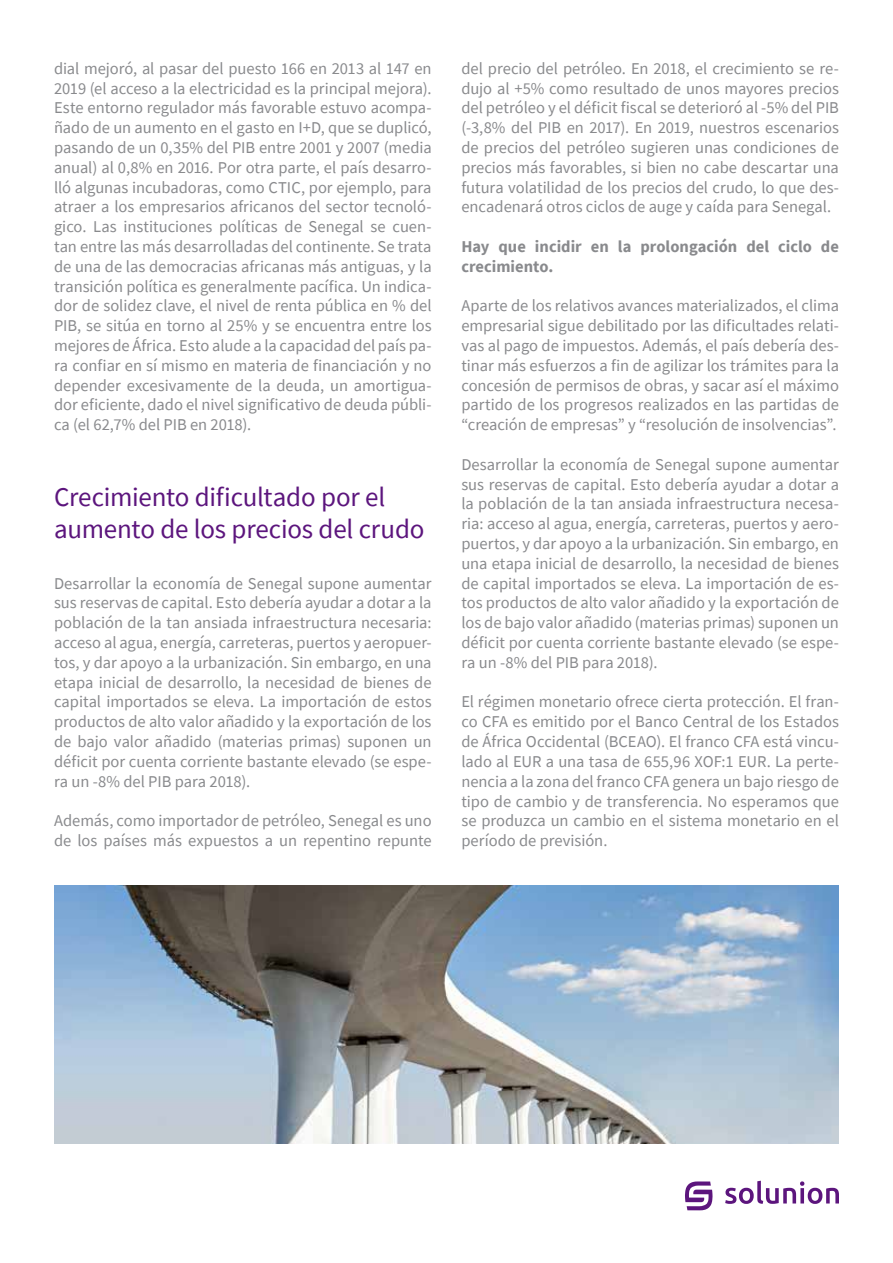
<style>
.page{position:relative;width:893px;height:1263px;background:#fff}
.page>*{position:absolute;margin:0;border:0;box-sizing:border-box;transform-origin:0 0}
.t1{font:27px/32.4px "Source Sans Pro";letter-spacing:-.01em;color:#5c157d}
.t2{font:16.5px/19.8px "Source Sans Pro";color:#898a8d;text-align:justify}
.t3{font:700 16.5px/19.8px "Source Sans Pro";color:#898a8d}
</style>
<div class="page">
<svg style="left:725px;top:1181px;width:114px;height:23px"></svg>
<svg style="left:685px;top:1181px;width:28px;height:29px"></svg>
<img style="left:54px;top:886px;width:785px;height:257px">
<p class="t2" style="left:54px;top:59px;width:379px">dial mejoró, al pasar del puesto 166 en 2013 al 147 en 2019 (el acceso a la electricidad es la principal mejora).<br>Este entorno regulador más favorable estuvo acompa&shy;ñado de un aumento en el gasto en I+D, que se duplicó, pasando de un 0,35% del PIB entre 2001 y 2007 (media anual) al 0,8% en 2016. Por otra parte, el país desarro&shy;lló algunas incubadoras, como CTIC, por ejemplo, para atraer a los empresarios africanos del sector tecnoló&shy;gico. Las instituciones políticas de Senegal se cuen&shy;tan entre las más desarrolladas del continente. Se trata de una de las democracias africanas más antiguas, y la transición política es generalmente pacífica. Un indica&shy;dor de solidez clave, el nivel de renta pública en % del PIB, se sitúa en torno al 25% y se encuentra entre los mejores de África. Esto alude a la capacidad del país pa&shy;ra confiar en sí mismo en materia de financiación y no depender excesivamente de la deuda, un amortigua&shy;dor eficiente, dado el nivel significativo de deuda públi&shy;ca (el 62,7% del PIB en 2018).</p>
<h1 class="t1" style="left:54px;top:481px;width:372px">Crecimiento dificultado por el aumento de los precios del crudo</h1>
<p class="t2" style="left:54px;top:573px;width:379px">Desarrollar la economía de Senegal supone aumentar sus reservas de capital. Esto debería ayudar a dotar a la población de la tan ansiada infraestructura necesaria: acceso al agua, energía, carreteras, puertos y aeropuer&shy;tos, y dar apoyo a la urbanización. Sin embargo, en una etapa inicial de desarrollo, la necesidad de bienes de capital importados se eleva. La importación de estos productos de alto valor añadido y la exportación de los de bajo valor añadido (materias primas) suponen un déficit por cuenta corriente bastante elevado (se espe&shy;ra un -8% del PIB para 2018).</p>
<p class="t2" style="left:54px;top:811px;width:379px">Además, como importador de petróleo, Senegal es uno de los países más expuestos a un repentino repunte</p>
<p class="t2" style="left:461px;top:59px;width:379px">del precio del petróleo. En 2018, el crecimiento se re&shy;dujo al +5% como resultado de unos mayores precios del petróleo y el déficit fiscal se deterioró al -5% del PIB (-3,8% del PIB en 2017). En 2019, nuestros escenarios de precios del petróleo sugieren unas condiciones de precios más favorables, si bien no cabe descartar una futura volatilidad de los precios del crudo, lo que des&shy;encadenará otros ciclos de auge y caída para Senegal.</p>
<p class="t3" style="left:461px;top:236px;width:379px">Hay que incidir en la prolongación del ciclo de crecimiento.</p>
<p class="t2" style="left:461px;top:296px;width:379px">Aparte de los relativos avances materializados, el clima empresarial sigue debilitado por las dificultades relati&shy;vas al pago de impuestos. Además, el país debería des&shy;tinar más esfuerzos a fin de agilizar los trámites para la concesión de permisos de obras, y sacar así el máximo partido de los progresos realizados en las partidas de “creación de empresas” y “resolución de insolvencias”.</p>
<p class="t2" style="left:461px;top:455px;width:379px">Desarrollar la economía de Senegal supone aumentar sus reservas de capital. Esto debería ayudar a dotar a la población de la tan ansiada infraestructura necesa&shy;ria: acceso al agua, energía, carreteras, puertos y aero&shy;puertos, y dar apoyo a la urbanización. Sin embargo, en una etapa inicial de desarrollo, la necesidad de bienes de capital importados se eleva. La importación de es&shy;tos productos de alto valor añadido y la exportación de los de bajo valor añadido (materias primas) suponen un déficit por cuenta corriente bastante elevado (se espe&shy;ra un -8% del PIB para 2018).</p>
<p class="t2" style="left:461px;top:692px;width:379px">El régimen monetario ofrece cierta protección. El fran&shy;co CFA es emitido por el Banco Central de los Estados de África Occidental (BCEAO). El franco CFA está vincu&shy;lado al EUR a una tasa de 655,96 XOF:1 EUR. La perte&shy;nencia a la zona del franco CFA genera un bajo riesgo de tipo de cambio y de transferencia. No esperamos que se produzca un cambio en el sistema monetario en el período de previsión.</p>
</div>
